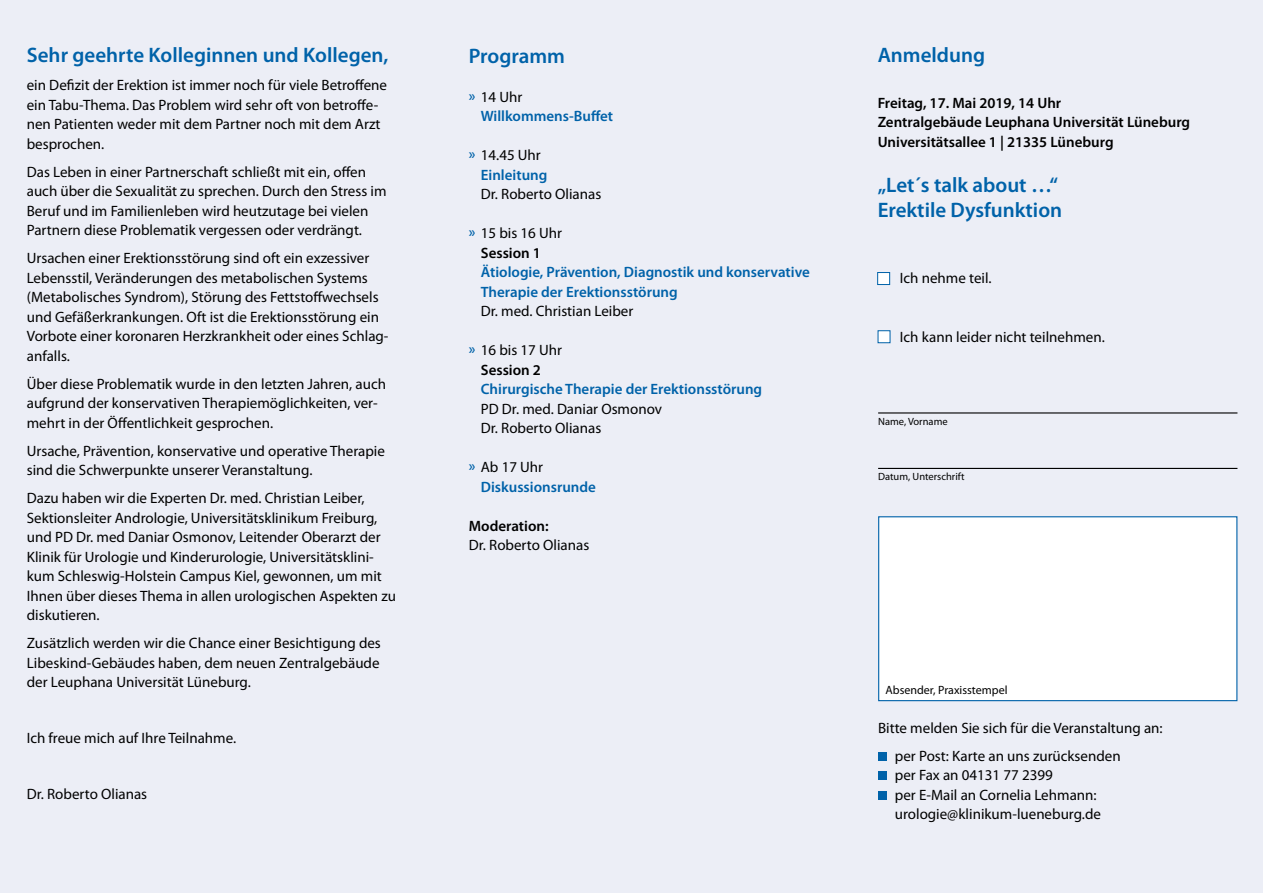
<style>
.page{position:relative;width:1263px;height:893px;background:#eceef6}
.page>*{position:absolute;margin:0;border:0;box-sizing:border-box;transform-origin:0 0}
.t1{font:600 21px/25.2px "Myriad Pro";color:#0062a9}
.t2{font:15px/19.5px "Myriad Pro";color:#000}
.t3{font:600 15px/19.5px "Myriad Pro";color:#0062a9}
.t4{font:600 15px/19.5px "Myriad Pro";color:#000}
.t5{font:12px "Myriad Pro";color:#000}
.t6{font:10.5px "Myriad Pro";color:#000}
.s1{font-weight:400;color:#000}
.s2{font-weight:600;color:#0062a9}
.s3{font-weight:600}
</style>
<div class="page">
<div style="left:878px;top:516px;width:359px;height:185px;background:#fff;border:1px solid #0062a9"></div>
<div style="left:878px;top:752px;width:9px;height:9px;background:#0062a9"></div>
<div style="left:878px;top:791px;width:9px;height:8px;background:#0062a9"></div>
<div style="left:878px;top:771px;width:9px;height:9px;background:#0062a9"></div>
<div style="left:877px;top:272px;width:13px;height:13px;background:#fff;border:1px solid #0062a9"></div>
<div style="left:878px;top:330px;width:12px;height:13px;background:#fff;border:1px solid #0062a9"></div>
<hr style="left:878px;top:412px;width:359px;height:2px;background:#000">
<hr style="left:878px;top:468px;width:359px;height:1px;background:#000">
<h1 class="t1" style="left:27px;top:42px;width:363px">Sehr geehrte Kolleginnen und Kollegen,</h1>
<p class="t2" style="left:27px;top:75px;width:362px">ein Defizit der Erektion ist immer noch für viele Betroffene ein Tabu-Thema. Das Problem wird sehr oft von betroffe&shy;nen Patienten weder mit dem Partner noch mit dem Arzt besprochen.</p>
<p class="t2" style="left:27px;top:162px;width:361px">Das Leben in einer Partnerschaft schließt mit ein, offen auch über die Sexualität zu sprechen. Durch den Stress im Beruf und im Familienleben wird heutzutage bei vielen Partnern diese Problematik vergessen oder verdrängt.</p>
<p class="t2" style="left:27px;top:248px;width:363px">Ursachen einer Erektionsstörung sind oft ein exzessiver Lebensstil, Veränderungen des metabolischen Systems (Metabolisches Syndrom), Störung des Fettstoffwechsels und Gefäßerkrankungen. Oft ist die Erektionsstörung ein Vorbote einer koronaren Herzkrankheit oder eines Schlag&shy;anfalls.</p>
<p class="t2" style="left:27px;top:374px;width:361px">Über diese Problematik wurde in den letzten Jahren, auch aufgrund der konservativen Therapiemöglichkeiten, ver&shy;mehrt in der Öffentlichkeit gesprochen.</p>
<p class="t2" style="left:27px;top:441px;width:360px">Ursache, Prävention, konservative und operative Therapie sind die Schwerpunkte unserer Veranstaltung.</p>
<p class="t2" style="left:27px;top:488px;width:371px">Dazu haben wir die Experten Dr. med. Christian Leiber, Sektionsleiter Andrologie, Universitätsklinikum Freiburg, und PD Dr. med Daniar Osmonov, Leitender Oberarzt der Klinik für Urologie und Kinderurologie, Universitätsklini&shy;kum Schleswig-Holstein Campus Kiel, gewonnen, um mit Ihnen über dieses Thema in allen urologischen Aspekten zu diskutieren.</p>
<p class="t2" style="left:27px;top:633px;width:356px;text-align:justify">Zusätzlich werden wir die Chance einer Besichtigung des Libeskind-Gebäudes haben, dem neuen Zentralgebäude der Leuphana Universität Lüneburg.</p>
<p class="t2" style="left:27px;top:728px;width:211px">Ich freue mich auf Ihre Teilnahme.</p>
<p class="t2" style="left:27px;top:784px;width:122px">Dr. Roberto Olianas</p>
<h1 class="t1" style="left:469px;top:42px;width:98px">Programm</h1>
<p class="t3" style="left:481px;top:86px;width:134px;text-indent:-12px">» <span class="s1">14 Uhr<br></span>Willkommens-Buffet</p>
<p class="t3" style="left:481px;top:145px;width:68px;text-indent:-12px">» <span class="s1">14.45 Uhr<br></span>Einleitung</p>
<p class="t2" style="left:481px;top:184px;width:122px">Dr. Roberto Olianas</p>
<p class="t2" style="left:481px;top:223px;width:83px;text-indent:-12px"><span class="s2">»</span> 15 bis 16 Uhr<br><span class="s3">Session 1</span></p>
<p class="t3" style="left:481px;top:262px;width:331px">Ätiologie, Prävention, Diagnostik und konservative<br>Therapie der Erektionsstörung</p>
<p class="t2" style="left:481px;top:301px;width:154px">Dr. med. Christian Leiber</p>
<p class="t2" style="left:481px;top:340px;width:83px;text-indent:-12px"><span class="s2">»</span> 16 bis 17 Uhr<br><span class="s3">Session 2</span></p>
<p class="t3" style="left:481px;top:379px;width:283px">Chirurgische Therapie der Erektionsstörung</p>
<p class="t2" style="left:481px;top:399px;width:183px">PD Dr. med. Daniar Osmonov<br>Dr. Roberto Olianas</p>
<p class="t3" style="left:481px;top:457px;width:117px;text-indent:-12px">» <span class="s1">Ab 17 Uhr<br></span>Diskussionsrunde</p>
<p class="t4" style="left:469px;top:515px;width:81px">Moderation:</p>
<p class="t2" style="left:469px;top:535px;width:122px">Dr. Roberto Olianas</p>
<h1 class="t1" style="left:878px;top:42px;width:109px">Anmeldung</h1>
<p class="t4" style="left:878px;top:93px;width:314px">Freitag, 17. Mai 2019, 14 Uhr<br>Zentralgebäude Leuphana Universität Lüneburg<br>Universitätsallee 1 | 21335 Lüneburg</p>
<h1 class="t1" style="left:878px;top:172px;width:186px">„Let´s talk about …“<br>Erektile Dysfunktion</h1>
<p class="t2" style="left:900px;top:268px;width:93px">Ich nehme teil.</p>
<p class="t2" style="left:900px;top:327px;width:206px">Ich kann leider nicht teilnehmen.</p>
<p class="t6" style="left:878px;top:415px;width:71px">Name, Vorname</p>
<p class="t6" style="left:878px;top:470px;width:88px">Datum, Unterschrift</p>
<p class="t5" style="left:885px;top:682px;width:123px">Absender, Praxisstempel</p>
<p class="t2" style="left:878px;top:718px;width:286px">Bitte melden Sie sich für die Veranstaltung an:</p>
<p class="t2" style="left:895px;top:746px;width:227px">per Post: Karte an uns zurücksenden per Fax an 04131 77 2399<br>per E-Mail an Cornelia Lehmann: urologie@klinikum-lueneburg.de</p>
</div>
